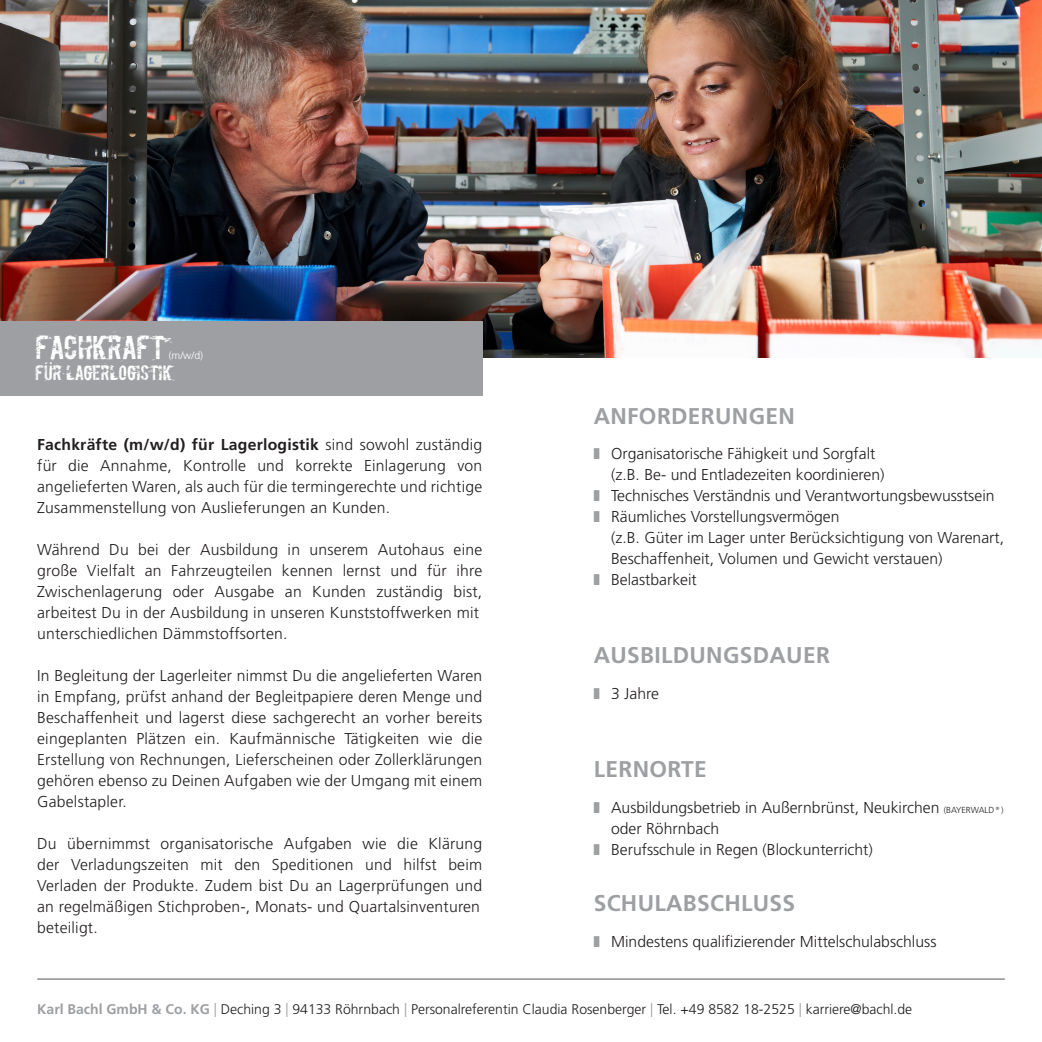
<style>
.page{position:relative;width:1042px;height:1042px;background:#fff}
.page>*{position:absolute;margin:0;border:0;box-sizing:border-box;transform-origin:0 0}
.copytext{font:28px "Boycott";letter-spacing:-.02em;color:#fff}
.t1{font:700 22.75px "Frutiger CE";letter-spacing:.015em;color:#9d9fa2}
.copytext-2{font:17.5px "Boycott";letter-spacing:-.02em;color:#fff}
.t2{font:300 15.75px/21px "Frutiger CE";color:#231f20;text-align:justify}
.tabelle_inhalt{font:300 14px "Frutiger CE";color:#231f20}
.copytext-3{font:14px "Boycott";color:#fff}
.copytext-4{font:300 10.5px "Frutiger CE";color:#fff}
.s1{font-weight:700}
.s2{font-size:8.75px}
.s3{font-weight:700;color:#9d9fa2}
.s4{color:#9d9fa2}
</style>
<div class="page">
<hr style="left:37px;top:978px;width:968px;height:2px;background:#9d9fa2">
<img style="left:0;top:0;width:1042px;height:357px">
<div style="left:0;top:321px;width:482px;height:74px;background:#9d9fa2"></div>
<p class="copytext" style="left:35px;top:328px;width:132px">FACHKRAFT</p>
<p class="copytext-4" style="left:169px;top:349px;width:36px">(m/w/d)</p>
<p class="copytext-2" style="left:35px;top:361px;width:139px">FUR LAGERLOGISTIK</p>
<p class="copytext-3" style="left:36px;top:365px;width:8px;rotate:-90deg">:</p>
<p class="t2" style="left:37px;top:434px;width:446px"><span class="s1">Fachkräfte (m/w/d) für Lagerlogistik</span> sind sowohl zuständig für die Annahme, Kontrolle und korrekte Einlagerung von angelieferten Waren, als auch für die termingerechte und richtige Zusammenstellung von Auslieferungen an Kunden.</p>
<p class="t2" style="left:37px;top:539px;width:446px">Während Du bei der Ausbildung in unserem Autohaus eine große Vielfalt an Fahrzeugteilen kennen lernst und für ihre Zwischenlagerung oder Ausgabe an Kunden zuständig bist, arbeitest Du in der Ausbildung in unseren Kunststoffwerken mit</p>
<p class="t2" style="left:37px;top:623px;width:252px">unterschiedlichen Dämmstoffsorten.</p>
<p class="t2" style="left:37px;top:665px;width:447px">In Begleitung der Lagerleiter nimmst Du die angelieferten Waren in Empfang, prüfst anhand der Begleitpapiere deren Menge und Beschaffenheit und lagerst diese sachgerecht an vorher bereits eingeplanten Plätzen ein. Kaufmännische Tätigkeiten wie die Erstellung von Rechnungen, Lieferscheinen oder Zollerklärungen gehören ebenso zu Deinen Aufgaben wie der Umgang mit einem Gabelstapler.</p>
<p class="t2" style="left:37px;top:833px;width:447px">Du übernimmst organisatorische Aufgaben wie die Klärung der Verladungszeiten mit den Speditionen und hilfst beim Verladen der Produkte. Zudem bist Du an Lagerprüfungen und an regelmäßigen Stichproben-, Monats- und Quartalsinventuren</p>
<p class="t2" style="left:37px;top:917px;width:62px">beteiligt.</p>
<p class="t1" style="left:594px;top:402px;width:202px">ANFORDERUNGEN</p>
<p class="t2" style="left:611px;top:443px;width:266px">Organisatorische Fähigkeit und Sorgfalt</p>
<p class="t2" style="left:611px;top:464px;width:275px">(z.B. Be- und Entladezeiten koordinieren)</p>
<p class="t2" style="left:611px;top:485px;width:385px">Technisches Verständnis und Verantwortungsbewusstsein</p>
<p class="t2" style="left:611px;top:506px;width:230px">Räumliches Vorstellungsvermögen</p>
<p class="t2" style="left:611px;top:527px;width:394px">(z.B. Güter im Lager unter Berücksichtigung von Warenart,</p>
<p class="t2" style="left:611px;top:548px;width:333px">Beschaffenheit, Volumen und Gewicht verstauen)</p>
<p class="t2" style="left:611px;top:569px;width:87px">Belastbarkeit</p>
<p class="t1" style="left:594px;top:641px;width:238px">AUSBILDUNGSDAUER</p>
<p class="t2" style="left:611px;top:682px;width:49px">3 Jahre</p>
<p class="t1" style="left:594px;top:755px;width:115px">LERNORTE</p>
<p class="t2" style="left:611px;top:796px;width:394px">Ausbildungsbetrieb in Außernbrünst, Neukirchen <span class="s2">(BAYERWALD®)</span></p>
<p class="t2" style="left:611px;top:817px;width:109px">oder Röhrnbach</p>
<p class="t2" style="left:611px;top:838px;width:263px">Berufsschule in Regen (Blockunterricht)</p>
<p class="t1" style="left:594px;top:889px;width:203px">SCHULABSCHLUSS</p>
<p class="t2" style="left:611px;top:930px;width:327px">Mindestens qualifizierender Mittelschulabschluss</p>
<p class="tabelle_inhalt" style="left:37px;top:1001px;width:876px"><span class="s3">Karl Bachl GmbH &amp; Co. KG</span> <span class="s4">|</span> Deching 3 <span class="s4">|</span> 94133 Röhrnbach <span class="s4">|</span> Personalreferentin Claudia Rosenberger <span class="s4">|</span> Tel. +49 8582 18-2525 <span class="s4">|</span> karriere@bachl.de</p>
</div>
